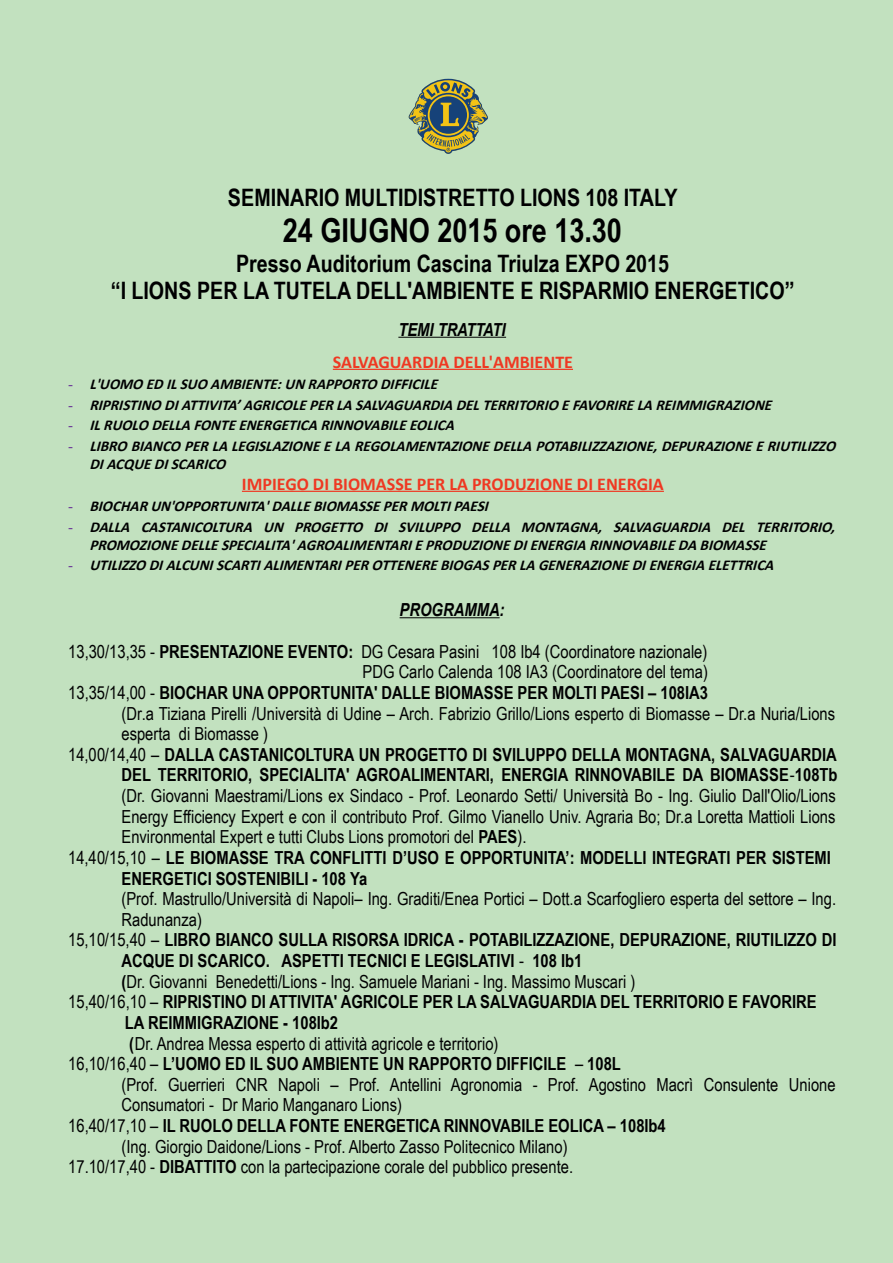
<style>
.page{position:relative;width:893px;height:1263px;background:#c2e1bf}
.page>*{position:absolute;margin:0;border:0;box-sizing:border-box;transform-origin:0 0}
.t1{font:700 33px "Arial Narrow";color:#000001}
.t2{font:700 24px/27.6px "Arial Narrow";color:#000001;text-align:center}
.t3{font:18px "Arial Narrow";color:#000001}
.t4{font:700 18px "Arial Narrow";color:#000001}
.t5{font:700 18px "Calibri";color:#ef3822}
.t6{font:italic 700 18px "Arial Narrow";color:#000001}
.t7{font:italic 700 15px/18.3px "Calibri";color:#000001}
.s1{font-family:"Times New Roman";font-weight:400;font-style:normal;color:#6f3f99}
.s2{font-weight:700}
.s3{font-weight:400}
</style>
<div class="page">
<hr style="left:398px;top:337px;width:108px;height:1px;background:#000001">
<hr style="left:333px;top:369px;width:240px;height:1px;background:#ef3822">
<hr style="left:242px;top:491px;width:422px;height:1px;background:#ef3822">
<hr style="left:400px;top:617px;width:100px;height:1px;background:#000001">
<svg style="left:409px;top:79px;width:79px;height:75px"></svg>
<h2 class="t2" style="left:228px;top:186px;width:451px">SEMINARIO MULTIDISTRETTO LIONS 108 ITALY</h2>
<h1 class="t1" style="left:283px;top:218px;width:341px">24 GIUGNO 2015 ore 13.30</h1>
<h2 class="t2" style="left:111px;top:251px;width:685px">Presso Auditorium Cascina Triulza EXPO 2015<br>“I LIONS PER LA TUTELA DELL'AMBIENTE E RISPARMIO ENERGETICO”</h2>
<p class="t6" style="left:398px;top:319px;width:109px">TEMI TRATTATI</p>
<p class="t5" style="left:333px;top:355px;width:242px">SALVAGUARDIA DELL'AMBIENTE</p>
<p class="t7" style="left:68px;top:377px;width:374px"><span class="s1">-</span> L'UOMO ED ILSUO AMBIENTE:UN RAPPORTO DIFFICILE</p>
<p class="t7" style="left:68px;top:397px;width:708px"><span class="s1">-</span> RIPRISTINO DIATTIVITA’AGRICOLE PER LA SALVAGUARDIA DELTERRITORIO E FAVORIRE LA REIMMIGRAZIONE</p>
<p class="t7" style="left:68px;top:417px;width:391px"><span class="s1">-</span> ILRUOLO DELLA FONTE ENERGETICA RINNOVABILE EOLICA</p>
<p class="t7" style="left:90px;top:438px;width:751px;text-indent:-21px"><span class="s1">-</span> LIBRO BIANCO PER LA LEGISLAZIONE E LA REGOLAMENTAZIONE DELLA POTABILIZZAZIONE,DEPURAZIONE E RIUTILIZZO<br>DIACQUE DISCARICO</p>
<p class="t5" style="left:242px;top:477px;width:423px">IMPIEGO DI BIOMASSE PER LA PRODUZIONE DI ENERGIA</p>
<p class="t7" style="left:68px;top:498px;width:425px"><span class="s1">-</span> BIOCHAR UN'OPPORTUNITA'DALLE BIOMASSE PER MOLTIPAESI</p>
<p class="t7" style="left:90px;top:519px;width:750px;text-indent:-21px"><span class="s1">-</span> DALLA CASTANICOLTURA UN PROGETTO DI SVILUPPO DELLA MONTAGNA, SALVAGUARDIA DEL TERRITORIO,<br>PROMOZIONE DELLE SPECIALITA'AGROALIMENTARIE PRODUZIONE DIENERGIA RINNOVABILE DA BIOMASSE</p>
<p class="t7" style="left:68px;top:557px;width:710px"><span class="s1">-</span> UTILIZZO DIALCUNISCARTIALIMENTARIPER OTTENERE BIOGAS PER LA GENERAZIONE DIENERGIA ELETTRICA</p>
<p class="t6" style="left:400px;top:599px;width:106px">PROGRAMMA:</p>
<p class="t3" style="left:68px;top:644px;width:641px">13,30/13,35 - <span class="s2">PRESENTAZIONE EVENTO:</span> DG Cesara Pasini 108 Ib4 (Coordinatore nazionale)</p>
<p class="t3" style="left:363px;top:665px;width:347px">PDG Carlo Calenda 108 IA3 (Coordinatore del tema)</p>
<p class="t4" style="left:68px;top:686px;width:641px"><span class="s3">13,35/14,00 -</span> BIOCHAR UNA OPPORTUNITA' DALLE BIOMASSE PER MOLTI PAESI – 108IA3</p>
<p class="t3" style="left:121px;top:706px;width:715px">(Dr.a Tiziana Pirelli /Università di Udine – Arch. Fabrizio Grillo/Lions esperto di Biomasse – Dr.a Nuria/Lions</p>
<p class="t3" style="left:121px;top:727px;width:148px">esperta di Biomasse )</p>
<p class="t4" style="left:68px;top:748px;width:770px"><span class="s3">14,00/14,40 –</span> DALLA CASTANICOLTURA UN PROGETTO DI SVILUPPO DELLA MONTAGNA, SALVAGUARDIA</p>
<p class="t4" style="left:121px;top:768px;width:718px">DEL TERRITORIO, SPECIALITA' AGROALIMENTARI, ENERGIA RINNOVABILE DA BIOMASSE<span class="s3">-</span>108Tb</p>
<p class="t3" style="left:121px;top:789px;width:716px">(Dr. Giovanni Maestrami/Lions ex Sindaco - Prof. Leonardo Setti/ Università Bo - Ing. Giulio Dall'Olio/Lions</p>
<p class="t3" style="left:121px;top:809px;width:715px">Energy Efficiency Expert e con il contributo Prof. Gilmo Vianello Univ. Agraria Bo; Dr.a Loretta Mattioli Lions</p>
<p class="t3" style="left:121px;top:830px;width:407px">Environmental Expert e tutti Clubs Lions promotori del <span class="s2">PAES</span>).</p>
<p class="t4" style="left:68px;top:851px;width:764px"><span class="s3">14,40/15,10 –</span> LE BIOMASSE TRA CONFLITTI D’USO E OPPORTUNITA’: MODELLI INTEGRATI PER SISTEMI</p>
<p class="t4" style="left:122px;top:871px;width:247px">ENERGETICI SOSTENIBILI - 108 Ya</p>
<p class="t3" style="left:122px;top:892px;width:716px">(Prof. Mastrullo/Università di Napoli– Ing. Graditi/Enea Portici – Dott.a Scarfogliero esperta del settore – Ing.</p>
<p class="t3" style="left:122px;top:913px;width:82px">Radunanza)</p>
<p class="t4" style="left:68px;top:933px;width:770px"><span class="s3">15,10/15,40 –</span> LIBRO BIANCO SULLA RISORSA IDRICA - POTABILIZZAZIONE, DEPURAZIONE, RIUTILIZZO DI</p>
<p class="t4" style="left:122px;top:954px;width:462px">ACQUE DI SCARICO. ASPETTI TECNICI E LEGISLATIVI <span class="s3">-</span> 108 Ib1</p>
<p class="t3" style="left:122px;top:974px;width:515px"><span class="s2">(</span>Dr. Giovanni Benedetti/Lions - Ing. Samuele Mariani - Ing. Massimo Muscari )</p>
<p class="t4" style="left:68px;top:995px;width:750px"><span class="s3">15,40/16,10 –</span> RIPRISTINO DI ATTIVITA' AGRICOLE PER LA SALVAGUARDIA DEL TERRITORIO E FAVORIRE</p>
<p class="t4" style="left:125px;top:1016px;width:215px">LA REIMMIGRAZIONE - 108Ib2</p>
<p class="t3" style="left:129px;top:1036px;width:371px"><span class="s2">(</span>Dr. Andrea Messa esperto di attività agricole e territorio)</p>
<p class="t4" style="left:68px;top:1057px;width:554px"><span class="s3">16,10/16,40 –</span> L’UOMO ED IL SUO AMBIENTE UN RAPPORTO DIFFICILE <span class="s3">–</span> 108L</p>
<p class="t3" style="left:122px;top:1078px;width:716px">(Prof. Guerrieri CNR Napoli – Prof. Antellini Agronomia - Prof. Agostino Macrì Consulente Unione</p>
<p class="t3" style="left:122px;top:1098px;width:282px">Consumatori - Dr Mario Manganaro Lions)</p>
<p class="t4" style="left:68px;top:1119px;width:599px"><span class="s3">16,40/17,10 –</span> IL RUOLO DELLA FONTE ENERGETICA RINNOVABILE EOLICA – 108Ib4</p>
<p class="t3" style="left:122px;top:1139px;width:448px">(Ing. Giorgio Daidone/Lions - Prof. Alberto Zasso Politecnico Milano)</p>
<p class="t3" style="left:68px;top:1160px;width:506px">17.10/17,40 - <span class="s2">DIBATTITO</span> con la partecipazione corale del pubblico presente.</p>
</div>
